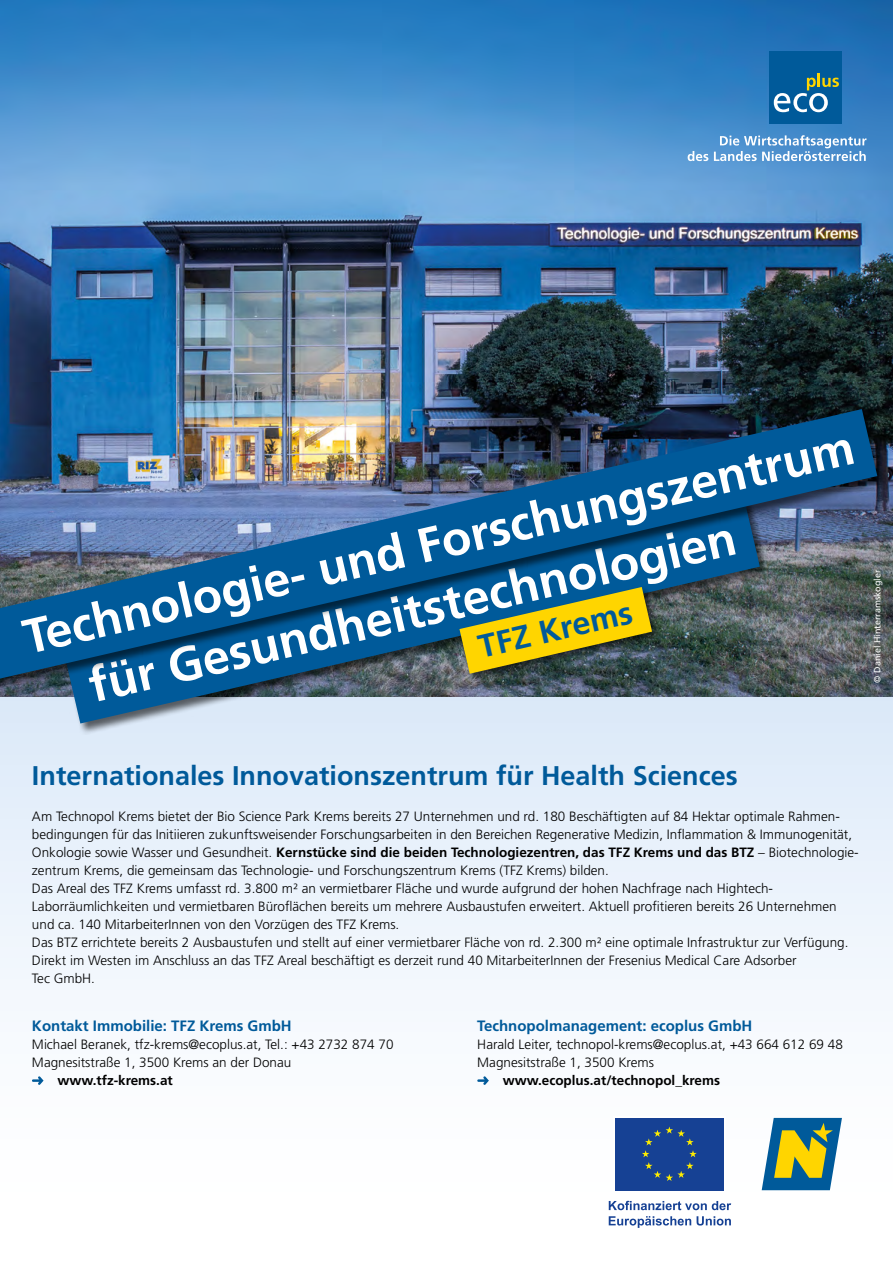
<style>
.page{position:relative;width:893px;height:1263px;background:#fff}
.page>*{position:absolute;margin:0;border:0;box-sizing:border-box;transform-origin:0 0}
.H1-Balken_blau_klein{font:700 48.45px "Frutiger LT Std";color:#fff}
.P-Balken_gelb_klein{font:700 32.25px "Frutiger LT Std";color:#005a9a}
.H2-Überschrift{font:700 27px "Frutiger LT Std";color:#005a9a}
.P-Hervorhebung{font:700 15px "Frutiger LT Std";color:#005a9a}
.P-Text{font:300 13.5px/18px "Frutiger LT Std";color:#000}
.P-Text-2{font:700 13.5px "Frutiger LT Std";color:#000}
.t1{font:9px "Frutiger LT Std";color:#fff}
.s1{font-weight:700}
</style>
<div class="page">
<svg style="left:0;top:696px;width:893px;height:525px"></svg>
<img style="left:0;top:0;width:893px;height:696px">
<svg style="left:32px;top:1076px;width:12px;height:9px"></svg>
<svg style="left:477px;top:1076px;width:12px;height:9px"></svg>
<div style="left:65px;top:500px;width:706px;height:235px;background:#ddeaf9"></div>
<svg style="left:65px;top:694px;width:695px;height:29px"></svg>
<div style="left:0;top:409px;width:889px;height:285px;background:#000;opacity:.6"></div>
<img style="left:0;top:409px;width:877px;height:270px">
<div style="left:458px;top:585px;width:204px;height:98px;background:#000;opacity:.6"></div>
<svg style="left:459px;top:587px;width:193px;height:87px;background:#8f9336"></svg>
<div style="left:770px;top:51px;width:72px;height:72px;background:#005a9a"></div>
<svg style="left:774px;top:74px;width:65px;height:38px"></svg>
<svg style="left:688px;top:151px;width:20px;height:10px"></svg>
<svg style="left:714px;top:135px;width:152px;height:26px;background:#7cadda"></svg>
<svg style="left:609px;top:1201px;width:122px;height:9px"></svg>
<svg style="left:609px;top:1216px;width:82px;height:12px"></svg>
<svg style="left:697px;top:1216px;width:34px;height:9px"></svg>
<div style="left:613px;top:1116px;width:113px;height:76px;background:linear-gradient(to right,#164194,#164194)"></div>
<div style="left:615px;top:1118px;width:109px;height:72px;background:#164194"></div>
<svg style="left:642px;top:1126px;width:55px;height:55px"></svg>
<svg style="left:762px;top:1118px;width:80px;height:72px;background:#739879"></svg>
<h1 class="H1-Balken_blau_klein" style="left:18px;top:610px;width:852px;rotate:-13deg">Technologie- und Forschungszentrum</h1>
<h1 class="H1-Balken_blau_klein" style="left:83px;top:658px;width:664px;rotate:-13deg">für Gesundheitstechnologien</h1>
<p class="P-Balken_gelb_klein" style="left:475px;top:628px;width:158px;rotate:-13deg">TFZ Krems</p>
<p class="t1" style="left:872px;top:682px;width:114px;rotate:-90deg">© Daniel Hinterramskogler</p>
<h2 class="H2-Überschrift" style="left:32px;top:760px;width:707px">Internationales Innovationszentrum für Health Sciences</h2>
<p class="P-Text" style="left:32px;top:807px;width:828px">Am Technopol Krems bietet der Bio Science Park Krems bereits 27 Unternehmen und rd. 180 Beschäftigten auf 84 Hektar optimale Rahmen&shy;bedingungen für das Initiieren zukunftsweisender Forschungsarbeiten in den Bereichen Regenerative Medizin, Inflammation &amp; Immunogenität, Onkologie sowie Wasser und Gesundheit. <span class="s1">Kernstücke sind die beiden Technologiezentren, das TFZ Krems und das BTZ</span> – Biotechnologie&shy;zentrum Krems, die gemeinsam das Technologie- und Forschungszentrum Krems (TFZ Krems) bilden.<br>Das Areal des TFZ Krems umfasst rd. 3.800 m² an vermietbarer Fläche und wurde aufgrund der hohen Nachfrage nach Hightech-Laborräumlichkeiten und vermietbaren Büroflächen bereits um mehrere Ausbaustufen erweitert. Aktuell profitieren bereits 26 Unternehmen und ca. 140 MitarbeiterInnen von den Vorzügen des TFZ Krems.<br>Das BTZ errichtete bereits 2 Ausbaustufen und stellt auf einer vermietbarer Fläche von rd. 2.300 m² eine optimale Infrastruktur zur Verfügung.<br>Direkt im Westen im Anschluss an das TFZ Areal beschäftigt es derzeit rund 40 MitarbeiterInnen der Fresenius Medical Care Adsorber<br>Tec GmbH.</p>
<p class="P-Hervorhebung" style="left:32px;top:1017px;width:261px">Kontakt Immobilie: TFZ Krems GmbH</p>
<p class="P-Text" style="left:32px;top:1035px;width:363px">Michael Beranek, tfz-krems@ecoplus.at, Tel.: +43 2732 874 70</p>
<p class="P-Text" style="left:32px;top:1053px;width:261px">Magnesitstraße 1, 3500 Krems an der Donau</p>
<p class="P-Text-2" style="left:58px;top:1072px;width:117px">www.tfz-krems.at</p>
<p class="P-Hervorhebung" style="left:477px;top:1017px;width:277px">Technopolmanagement: ecoplus GmbH</p>
<p class="P-Text" style="left:477px;top:1035px;width:367px">Harald Leiter, technopol-krems@ecoplus.at, +43 664 612 69 48</p>
<p class="P-Text" style="left:477px;top:1053px;width:178px">Magnesitstraße 1, 3500 Krems</p>
<p class="P-Text-2" style="left:503px;top:1072px;width:219px">www.ecoplus.at/technopol_krems</p>
</div>
